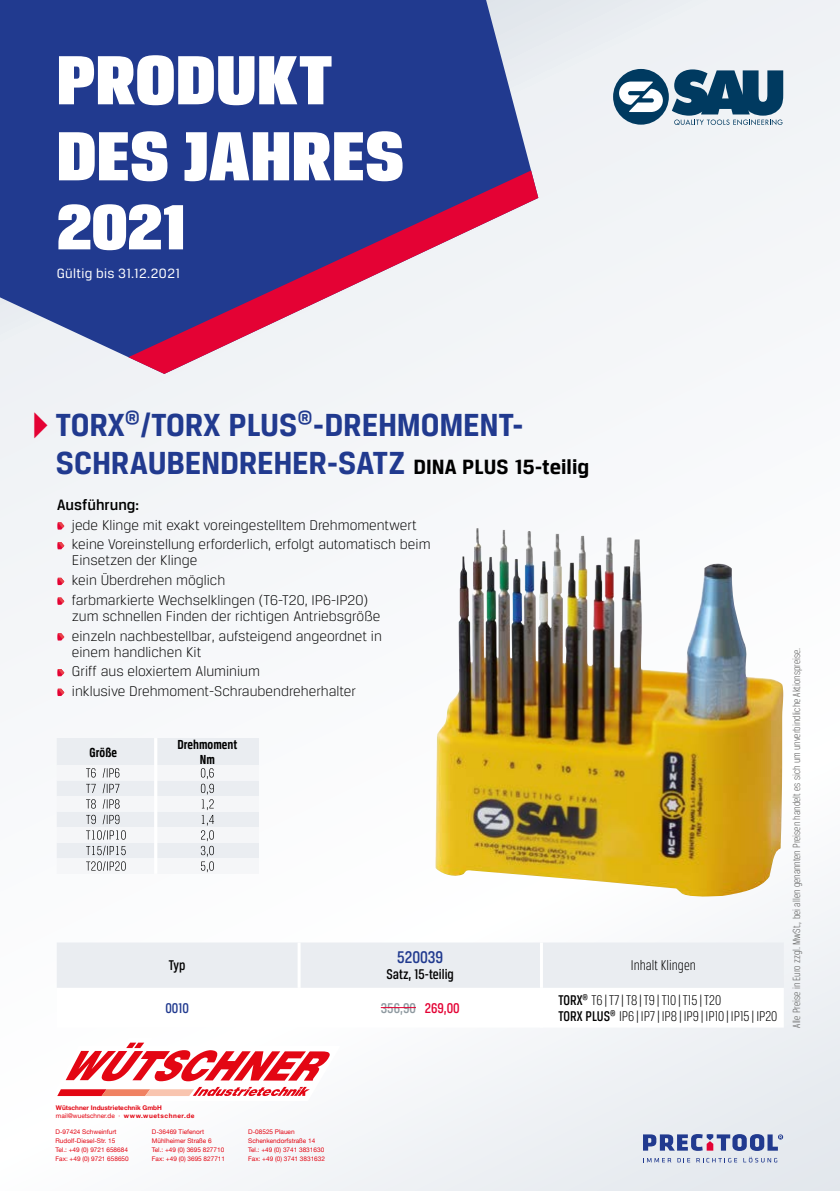
<style>
.page{position:relative;width:840px;height:1191px;background:#fff}
.page>*{position:absolute;margin:0;border:0;box-sizing:border-box;transform-origin:0 0}
.t1{font:74px/76px "Breuer Headline";letter-spacing:.005em;color:#fff}
.t2{font:68px "Breuer Headline";color:#fff}
.t3{font:700 34px/38px "Breuer Text";letter-spacing:-.005em;color:#213a8f}
.t4{font:500 18px "Breuer Condensed";color:#213a8f}
.t5{font:500 16px "Breuer Text";color:#000}
.t6{font:300 15px/19.8px "Breuer Text";color:#000}
.t7{font:300 15px/16px "Breuer Condensed";color:#000}
.t8{font:500 15px "Breuer Condensed";color:#000}
.t9{font:500 15px "Breuer Condensed";color:#8e99a0}
.t10{font:500 15px "Breuer Condensed";color:#213a8f}
.t11{font:14.4px "Breuer Text";letter-spacing:.025em;color:#fff}
.t12{font:700 14px/15px "Breuer Condensed";color:#000;text-align:center}
.t13{font:300 11px "Breuer Condensed";color:#575756}
.t14{font:6.4px "Helvetica Neue";color:#e30613}
.t15{font:700 6.4px/7.8px "Helvetica Neue";color:#e30613}
.s1{font-family:"European Pi Three";font-weight:400;font-size:30px;color:#e40234}
.s2{font-size:22px;color:#000}
.s3{color:#e40234}
.s4{font-weight:500}
.s5{font-weight:400}
</style>
<div class="page">
<div style="left:0;top:0;width:839px;height:1191px;background:#f5f7f9"></div>
<svg style="left:0;top:0;width:538px;height:357px;background:#304796"></svg>
<svg style="left:128px;top:170px;width:410px;height:204px"></svg>
<svg style="left:57px;top:522px;width:7px;height:7px"></svg>
<svg style="left:57px;top:542px;width:7px;height:7px"></svg>
<svg style="left:57px;top:578px;width:7px;height:7px"></svg>
<svg style="left:57px;top:597px;width:7px;height:8px"></svg>
<svg style="left:57px;top:633px;width:7px;height:7px"></svg>
<svg style="left:57px;top:669px;width:7px;height:7px"></svg>
<svg style="left:57px;top:688px;width:7px;height:8px"></svg>
<svg style="left:57px;top:943px;width:726px;height:66px"></svg>
<hr style="left:297px;top:942px;width:3px;height:46px;background:#fff">
<hr style="left:539px;top:942px;width:3px;height:46px;background:#fff">
<hr style="left:297px;top:988px;width:3px;height:39px;background:#fff">
<hr style="left:539px;top:988px;width:3px;height:39px;background:#fff">
<hr style="left:380px;top:1007px;width:36px;height:1px;background:#e40234">
<svg style="left:671px;top:69px;width:111px;height:56px"></svg>
<div style="left:612px;top:69px;width:56px;height:56px;background:#003a60;border-radius:50%"></div>
<svg style="left:619px;top:82px;width:43px;height:30px"></svg>
<img style="left:435px;top:528px;width:347px;height:368px">
<svg style="left:57px;top:738px;width:202px;height:135px"></svg>
<svg style="left:57px;top:1042px;width:273px;height:54px"></svg>
<svg style="left:642px;top:1134px;width:140px;height:28px"></svg>
<h1 class="t1" style="left:57px;top:41px;width:348px">PRODUKT<br>DES JAHRES</h1>
<h2 class="t2" style="left:57px;top:189px;width:131px">2021</h2>
<p class="t11" style="left:57px;top:265px;width:125px">Gültig bis 31.12.2021</p>
<h3 class="t3" style="left:56px;top:405px;width:534px;text-indent:-23px"><span class="s1">A</span> TORX<sup>®</sup>/TORX PLUS<sup>®</sup>-DREHMOMENT-<br>SCHRAUBENDREHER-SATZ <span class="s2">DINA PLUS 15-teilig</span></h3>
<p class="t5" style="left:57px;top:496px;width:83px">Ausführung:</p>
<p class="t6" style="left:72px;top:514px;width:360px">jede Klinge mit exakt voreingestelltem Drehmomentwert keine Voreinstellung erforderlich, erfolgt automatisch beim</p>
<p class="t6" style="left:72px;top:550px;width:297px">Einsetzen der Klinge<br>kein Überdrehen möglich<br>farbmarkierte Wechselklingen (T6-T20, IP6-IP20)</p>
<p class="t6" style="left:72px;top:606px;width:311px">zum schnellen Finden der richtigen Antriebsgröße einzeln nachbestellbar, aufsteigend angeordnet in</p>
<p class="t6" style="left:72px;top:641px;width:285px">einem handlichen Kit<br>Griff aus eloxiertem Aluminium<br>inklusive Drehmoment-Schraubendreherhalter</p>
<p class="t12" style="left:90px;top:745px;width:29px">Größe</p>
<p class="t12" style="left:177px;top:736px;width:61px">Drehmoment<br>Nm</p>
<p class="t8" style="left:169px;top:957px;width:18px">Typ</p>
<p class="t4" style="left:397px;top:947px;width:48px">520039</p>
<p class="t8" style="left:386px;top:966px;width:69px">Satz, 15-teilig</p>
<p class="t7" style="left:630px;top:957px;width:66px">Inhalt Klingen</p>
<p class="t10" style="left:165px;top:999px;width:25px">0010</p>
<p class="t9" style="left:380px;top:999px;width:80px">356,90 <span class="s3">269,00</span></p>
<p class="t7" style="left:558px;top:991px;width:220px"><span class="s4">TORX</span><sup>®</sup> T6 | T7 | T8 | T9 | T10 | T15 | T20<br><span class="s4">TORX PLUS</span><sup>®</sup> IP6 | IP7 | IP8 | IP9 | IP10 | IP15 | IP20</p>
<p class="t13" style="left:790px;top:1027px;width:381px;rotate:-90deg">Alle Preise in Euro zzgl. MwSt., bei allen genannten Preisen handelt es sich um unverbindliche Aktionspreise.</p>
<p class="t15" style="left:56px;top:1103px;width:140px">Wütschner Industrietechnik GmbH <span class="s5">mail@wuetschner.de ·</span> www.wuetschner.de</p>
<p class="t14" style="left:55px;top:1127px;width:62px">D-97424 Schweinfurt</p>
<p class="t14" style="left:152px;top:1127px;width:54px">D-36469 Tiefenort</p>
<p class="t14" style="left:248px;top:1127px;width:48px">D-08525 Plauen</p>
<p class="t14" style="left:55px;top:1136px;width:61px">Rudolf-Diesel-Str. 15</p>
<p class="t14" style="left:152px;top:1136px;width:61px">Mühlheimer Straße 6</p>
<p class="t14" style="left:248px;top:1136px;width:69px">Schenkendorfstraße 14</p>
<p class="t14" style="left:55px;top:1145px;width:74px">Tel.: +49 (0) 9721 658684</p>
<p class="t14" style="left:152px;top:1145px;width:74px">Tel.: +49 (0) 3695 827710</p>
<p class="t14" style="left:248px;top:1145px;width:77px">Tel.: +49 (0) 3741 3831630</p>
<p class="t14" style="left:55px;top:1154px;width:75px">Fax: +49 (0) 9721 658650</p>
<p class="t14" style="left:152px;top:1154px;width:75px">Fax: +49 (0) 3695 827711</p>
<p class="t14" style="left:248px;top:1154px;width:78px">Fax: +49 (0) 3741 3831632</p>
</div>
